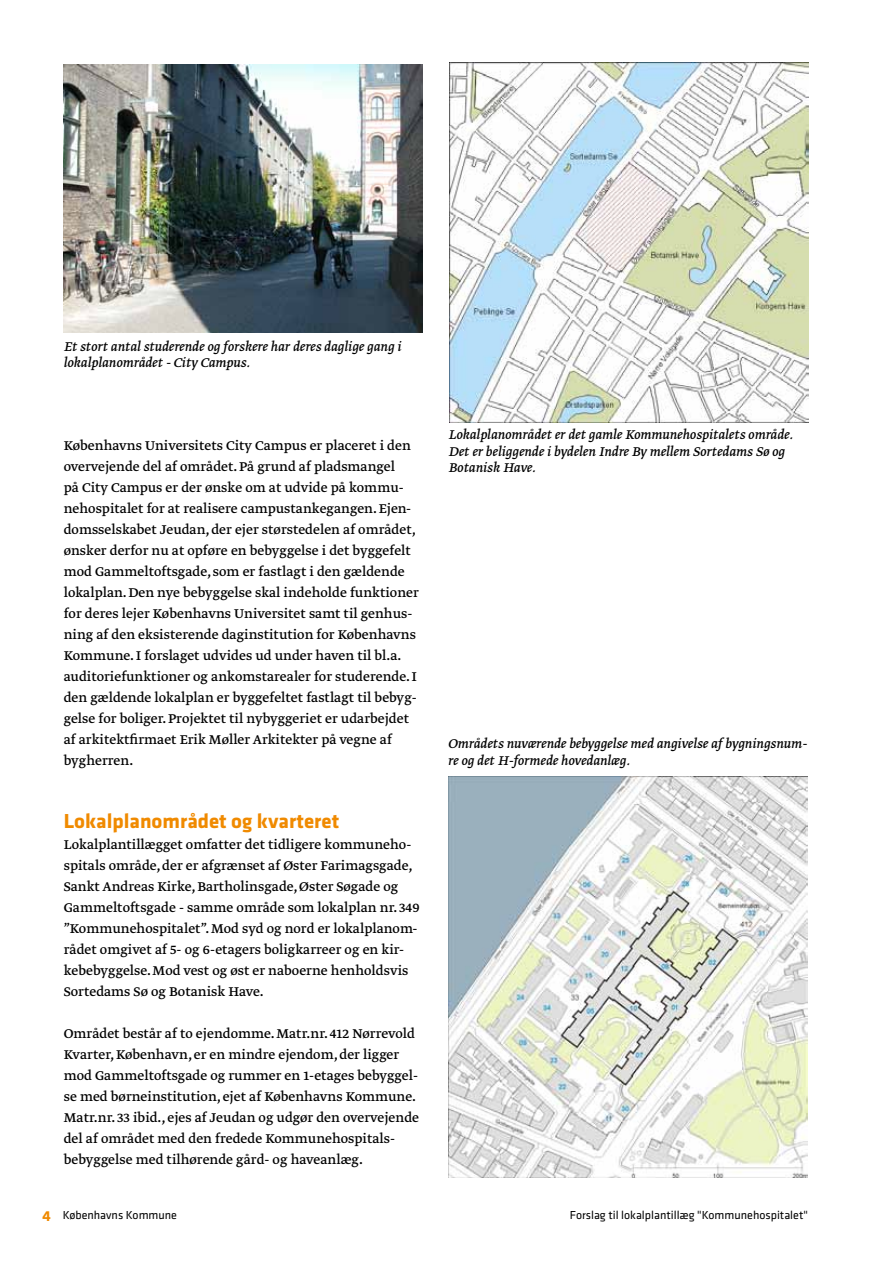
<style>
.page{position:relative;width:893px;height:1263px;background:#fff}
.page>*{position:absolute;margin:0;border:0;box-sizing:border-box;transform-origin:0 0}
.t1{font:700 21px "Klavika";color:#f08a00}
.t2{font:15px/21px "Greta Text";color:#000}
.t3{font:italic 15px/16.5px "Greta Text";color:#000}
.t4{font:12px "Klavika";color:#000}
.s1{font-weight:700;font-size:15px;color:#f08a00}
</style>
<div class="page">
<img style="left:449px;top:63px;width:359px;height:359px">
<img style="left:64px;top:64px;width:359px;height:269px">
<img style="left:449px;top:776px;width:359px;height:402px">
<p class="t3" style="left:64px;top:339px;width:339px">Et stort antal studerende og forskere har deres daglige gang i lokalplanområdet - City Campus.</p>
<p class="t2" style="left:64px;top:436px;width:357px">Københavns Universitets City Campus er placeret i den overvejende del af området. På grund af pladsmangel<br>på City Campus er der ønske om at udvide på kommu&shy;nehospitalet for at realisere campustankegangen. Ejen&shy;domsselskabet Jeudan, der ejer størstedelen af området, ønsker derfor nu at opføre en bebyggelse i det byggefelt mod Gammeltoftsgade, som er fastlagt i den gældende lokalplan. Den nye bebyggelse skal indeholde funktioner for deres lejer Københavns Universitet samt til genhus&shy;ning af den eksisterende daginstitution for Københavns Kommune. I forslaget udvides ud under haven til bl.a. auditoriefunktioner og ankomstarealer for studerende. I den gældende lokalplan er byggefeltet fastlagt til bebyg&shy;gelse for boliger. Projektet til nybyggeriet er udarbejdet af arkitektfirmaet Erik Møller Arkitekter på vegne af bygherren.</p>
<h1 class="t1" style="left:64px;top:813px;width:277px">Lokalplanområdet og kvarteret</h1>
<p class="t2" style="left:64px;top:835px;width:357px">Lokalplantillægget omfatter det tidligere kommuneho&shy;spitals område, der er afgrænset af Øster Farimagsgade, Sankt Andreas Kirke, Bartholinsgade, Øster Søgade og Gammeltoftsgade - samme område som lokalplan nr. 349 ”Kommunehospitalet”. Mod syd og nord er lokalplanom&shy;rådet omgivet af 5- og 6-etagers boligkarreer og en kir&shy;kebebyggelse. Mod vest og øst er naboerne henholdsvis Sortedams Sø og Botanisk Have.</p>
<p class="t2" style="left:64px;top:1024px;width:357px">Området består af to ejendomme. Matr.nr. 412 Nørrevold Kvarter, København, er en mindre ejendom, der ligger mod Gammeltoftsgade og rummer en 1-etages bebyggel&shy;se med børneinstitution, ejet af Københavns Kommune.<br>Matr.nr. 33 ibid., ejes af Jeudan og udgør den overvejende del af området med den fredede Kommunehospitals&shy;bebyggelse med tilhørende gård- og haveanlæg.</p>
<p class="t3" style="left:449px;top:427px;width:346px">Lokalplanområdet er det gamle Kommunehospitalets område.<br>Det er beliggende i bydelen Indre By mellem Sortedams Sø og<br>Botanisk Have.</p>
<p class="t3" style="left:448px;top:736px;width:360px">Områdets nuværende bebyggelse med angivelse af bygningsnum&shy;re og det H-formede hovedanlæg.</p>
<p class="t4" style="left:43px;top:1211px;width:136px"><span class="s1">4</span> Københavns Kommune</p>
<p class="t4" style="left:570px;top:1210px;width:240px">Forslag til lokalplantillæg "Kommunehospitalet"</p>
</div>
